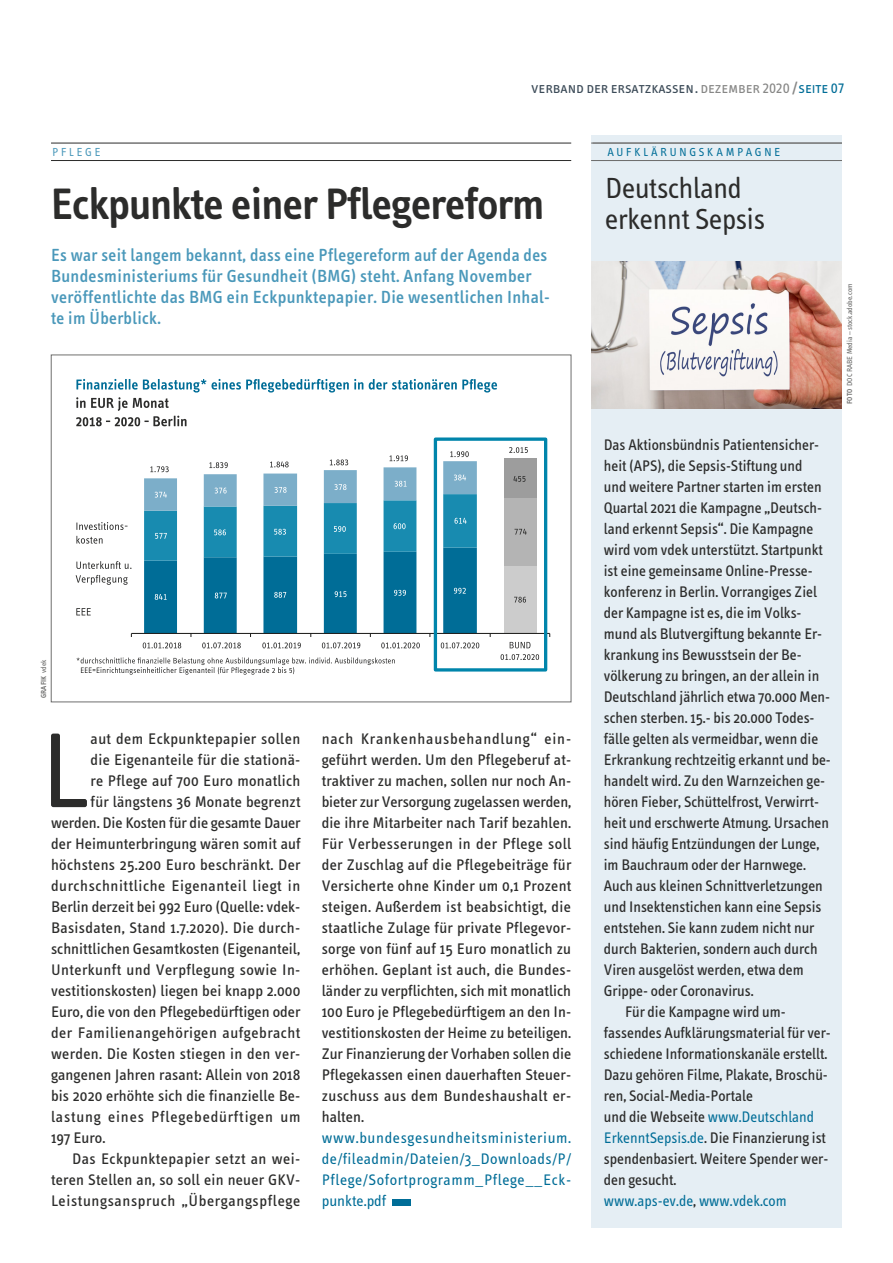
<style>
.page{position:relative;width:893px;height:1263px;background:#fff}
.page>*{position:absolute;margin:0;border:0;box-sizing:border-box;transform-origin:0 0}
._1_Artikel_Copy__Artikel_Initial_UA{font:109.8px "Info Text";color:#2c2c2b}
._1_Artikel_X_Head_Artikel_UA{font:600 45px "Info Text";letter-spacing:-.015em;color:#2c2c2b}
._3_Rubrik_X_Head_Rubrik_UA{font:30px/31.5px "Info Text";color:#2c2c2b}
._1_Artikel_X_--_Intro_UA{font:500 18px/21px "Info Text";letter-spacing:.02em;color:#4a98ba}
._3_Rubrik_X_Copy_Rubrik_UA{font:15.75px/21px "Info Text";color:#2c2c2b}
._1_Artikel_Copy_Artikel_Einzug_UA{font:15.75px/21px "Info Text";letter-spacing:.025em;color:#2c2c2b;text-align:justify}
._1_Artikel_Copy__Artikel_Initial_UA-2{font:15.75px "Info Text";letter-spacing:.015em;color:#2c2c2b}
._3_Rubrik_X_Copy_Rubrik_Einzug_UA{font:15.75px/21px "Info Text";color:#2c2c2b}
._1_Artikel_Copy_Artikel_UA{font:15.75px/21px "Info Text";letter-spacing:.035em;color:#006d97;text-align:justify}
._1_Artikel_Copy__Artikel_Initial_UA-3{font:15.75px "Info Text";letter-spacing:.035em;color:#2c2c2b}
.t1{font:15.75px "Info Text Normal Caps";color:#3c4b58}
._1_Artikel_Copy__Artikel_Initial_UA-4{font:15.75px "Info Text";letter-spacing:-.005em;color:#2c2c2b}
._1_Artikel_Copy__Artikel_Initial_UA-5{font:15.75px "Info Text";letter-spacing:.05em;color:#2c2c2b}
._3_Rubrik_X_Copy_Rubrik_UA-2{font:15.75px "Info Text";color:#006d97}
._3_Rubrik_X_Head_Rubrik_UA-2{font:12px "Info OT Text";color:#006d97}
._1_Artikel_X_Head_Artikel_UA-2{font:12px "Info OT Text";color:#4a98ba}
.t2{font:7.5px "Info Text";color:#6f6f6e}
.t3{font:600 7.5px "Info Text";color:#6f6f6e}
.s1{color:#878786}
.s2{font-family:"Info Text Semi Bold Caps";color:#878786}
.s3{color:#006d97}
.s4{font-weight:400}
.s5{color:#2c2c2b}
.s6{font-weight:600}
</style>
<div class="page">
<hr style="left:51px;top:143px;width:520px;height:1px;background:#2c2c2b">
<hr style="left:51px;top:160px;width:520px;height:1px;background:#2c2c2b">
<div style="left:392px;top:1199px;width:19px;height:7px;background:#006d97"></div>
<div style="left:504px;top:565px;width:33px;height:68px;background:#ccc"></div>
<div style="left:504px;top:498px;width:33px;height:67px;background:#b4b4b4"></div>
<div style="left:504px;top:458px;width:33px;height:40px;background:#9d9d9d"></div>
<svg style="left:514px;top:597px;width:12px;height:6px"></svg>
<svg style="left:514px;top:529px;width:13px;height:6px"></svg>
<svg style="left:513px;top:476px;width:12px;height:6px"></svg>
<svg style="left:509px;top:447px;width:19px;height:6px"></svg>
<hr style="left:131px;top:633px;width:419px;height:1px;background:#1a1a18">
<svg style="left:143px;top:451px;width:336px;height:197px"></svg>
<svg style="left:510px;top:642px;width:20px;height:6px"></svg>
<svg style="left:501px;top:654px;width:38px;height:6px"></svg>
<svg style="left:369px;top:379px;width:128px;height:13px"></svg>
<svg style="left:76px;top:522px;width:52px;height:8px"></svg>
<svg style="left:76px;top:536px;width:27px;height:8px"></svg>
<svg style="left:76px;top:608px;width:15px;height:7px"></svg>
<svg style="left:76px;top:561px;width:56px;height:8px"></svg>
<svg style="left:76px;top:575px;width:52px;height:10px"></svg>
<div style="left:434px;top:437px;width:113px;height:234px;border:3px solid #0085ab"></div>
<svg style="left:76px;top:379px;width:287px;height:47px"></svg>
<svg style="left:77px;top:657px;width:318px;height:18px"></svg>
<div style="left:591px;top:135px;width:251px;height:1092px;background:#e5eef4"></div>
<img style="left:591px;top:261px;width:251px;height:147px">
<hr style="left:591px;top:143px;width:251px;height:1px;background:#6f6f6e">
<hr style="left:591px;top:160px;width:251px;height:1px;background:#6f6f6e">
<p class="t1" style="left:531px;top:79px;width:315px">verband der ersatzkassen. <span class="s1">dezember 2020</span> <span class="s2">/</span><span class="s3">seite 07</span></p>
<h2 class="_1_Artikel_X_Head_Artikel_UA-2" style="left:52px;top:145px;width:50px">PFLEGE</h2>
<h2 class="_1_Artikel_X_Head_Artikel_UA" style="left:51px;top:178px;width:496px">Eckpunkte einer Pflegereform</h2>
<p class="_1_Artikel_X_--_Intro_UA" style="left:51px;top:245px;width:500px">Es war seit langem bekannt, dass eine Pflegereform auf der Agenda des Bundesministeriums für Gesundheit (BMG) steht. Anfang November veröffentlichte das BMG ein Eckpunktepapier. Die wesentlichen Inhal&shy;te im Überblick.</p>
<p class="t3" style="left:39px;top:698px;width:40px;rotate:-90deg">GRAFIK <span class="s4">vdek</span></p>
<p class="_1_Artikel_Copy__Artikel_Initial_UA" style="left:40px;top:709px;width:50px">L</p>
<p class="_1_Artikel_Copy__Artikel_Initial_UA-2" style="left:91px;top:730px;width:211px">aut dem Eckpunktepapier sollen</p>
<p class="_1_Artikel_Copy__Artikel_Initial_UA-2" style="left:91px;top:751px;width:211px">die Eigenanteile für die stationä-</p>
<p class="_1_Artikel_Copy__Artikel_Initial_UA-2" style="left:91px;top:772px;width:211px">re Pflege auf 700 Euro monatlich</p>
<p class="_1_Artikel_Copy__Artikel_Initial_UA-2" style="left:91px;top:793px;width:211px">für längstens 36 Monate begrenzt</p>
<p class="_1_Artikel_Copy__Artikel_Initial_UA-4" style="left:51px;top:814px;width:251px">werden. Die Kosten für die gesamte Dauer</p>
<p class="_1_Artikel_Copy__Artikel_Initial_UA-2" style="left:51px;top:835px;width:251px">der Heimunterbringung wären somit auf</p>
<p class="_1_Artikel_Copy__Artikel_Initial_UA-2" style="left:51px;top:856px;width:251px">höchstens 25.200 Euro beschränkt. Der</p>
<p class="_1_Artikel_Copy__Artikel_Initial_UA-3" style="left:51px;top:877px;width:251px">durchschnittliche Eigenanteil liegt in</p>
<p class="_1_Artikel_Copy__Artikel_Initial_UA-2" style="left:51px;top:898px;width:251px">Berlin derzeit bei 992 Euro (Quelle: vdek-</p>
<p class="_1_Artikel_Copy__Artikel_Initial_UA-2" style="left:51px;top:919px;width:251px">Basisdaten, Stand 1.7.2020). Die durch-</p>
<p class="_1_Artikel_Copy__Artikel_Initial_UA-2" style="left:51px;top:940px;width:251px">schnittlichen Gesamtkosten (Eigenanteil,</p>
<p class="_1_Artikel_Copy__Artikel_Initial_UA-2" style="left:51px;top:961px;width:251px">Unterkunft und Verpflegung sowie In-</p>
<p class="_1_Artikel_Copy__Artikel_Initial_UA-2" style="left:51px;top:982px;width:251px">vestitionskosten) liegen bei knapp 2.000</p>
<p class="_1_Artikel_Copy__Artikel_Initial_UA-2" style="left:51px;top:1003px;width:251px">Euro, die von den Pflegebedürftigen oder</p>
<p class="_1_Artikel_Copy__Artikel_Initial_UA-3" style="left:51px;top:1024px;width:251px">der Familienangehörigen aufgebracht</p>
<p class="_1_Artikel_Copy__Artikel_Initial_UA-2" style="left:51px;top:1045px;width:251px">werden. Die Kosten stiegen in den ver-</p>
<p class="_1_Artikel_Copy__Artikel_Initial_UA-2" style="left:51px;top:1066px;width:251px">gangenen Jahren rasant: Allein von 2018</p>
<p class="_1_Artikel_Copy__Artikel_Initial_UA-2" style="left:51px;top:1087px;width:251px">bis 2020 erhöhte sich die finanzielle Be-</p>
<p class="_1_Artikel_Copy__Artikel_Initial_UA-5" style="left:51px;top:1108px;width:251px">lastung eines Pflegebedürftigen um</p>
<p class="_1_Artikel_Copy__Artikel_Initial_UA-2" style="left:51px;top:1129px;width:56px">197 Euro.</p>
<p class="_1_Artikel_Copy_Artikel_Einzug_UA" style="left:51px;top:1148px;width:251px;text-indent:21px">Das Eckpunktepapier setzt an wei&shy;teren Stellen an, so soll ein neuer GKV-Leistungsanspruch „Übergangspflege</p>
<p class="_1_Artikel_Copy_Artikel_Einzug_UA" style="left:322px;top:728px;width:251px">nach Krankenhausbehandlung“ ein&shy;geführt werden. Um den Pflegeberuf at&shy;traktiver zu machen, sollen nur noch An&shy;bieter zur Versorgung zugelassen werden, die ihre Mitarbeiter nach Tarif bezahlen.<br>Für Verbesserungen in der Pflege soll der Zuschlag auf die Pflegebeiträge für Versicherte ohne Kinder um 0,1 Prozent steigen. Außerdem ist beabsichtigt, die staatliche Zulage für private Pflegevor&shy;sorge von fünf auf 15 Euro monatlich zu erhöhen. Geplant ist auch, die Bundes&shy;länder zu verpflichten, sich mit monatlich 100 Euro je Pflegebedürftigem an den In&shy;vestitionskosten der Heime zu beteiligen.<br>Zur Finanzierung der Vorhaben sollen die Pflegekassen einen dauerhaften Steuer&shy;zuschuss aus dem Bundeshaushalt er&shy;halten.</p>
<p class="_1_Artikel_Copy_Artikel_UA" style="left:322px;top:1127px;width:251px">www.bundesgesundheitsministerium. de/fileadmin/Dateien/3_Downloads/P/ Pflege/Sofortprogramm_Pflege__Eck&shy;punkte.pdf</p>
<h2 class="_3_Rubrik_X_Head_Rubrik_UA-2" style="left:607px;top:145px;width:174px">AUFKLÄRUNGSKAMPAGNE</h2>
<h2 class="_3_Rubrik_X_Head_Rubrik_UA" style="left:605px;top:172px;width:162px">Deutschland erkennt Sepsis</h2>
<p class="_3_Rubrik_X_Copy_Rubrik_UA" style="left:604px;top:434px;width:229px">Das Aktionsbündnis Patientensicher&shy;heit (APS), die Sepsis-Stiftung und<br>und weitere Partner starten im ersten Quartal 2021 die Kampagne „Deutsch&shy;land erkennt Sepsis“. Die Kampagne wird vom vdek unterstützt. Startpunkt ist eine gemeinsame Online-Presse&shy;konferenz in Berlin. Vorrangiges Ziel der Kampagne ist es, die im Volks&shy;mund als Blutvergiftung bekannte Er&shy;krankung ins Bewusstsein der Be&shy;völkerung zu bringen, an der allein in Deutschland jährlich etwa 70.000 Men&shy;schen sterben. 15.- bis 20.000 Todes&shy;fälle gelten als vermeidbar, wenn die Erkrankung rechtzeitig erkannt und be&shy;handelt wird. Zu den Warnzeichen ge&shy;hören Fieber, Schüttelfrost, Verwirrt&shy;heit und erschwerte Atmung. Ursachen sind häufig Entzündungen der Lunge, im Bauchraum oder der Harnwege.<br>Auch aus kleinen Schnittverletzungen und Insektenstichen kann eine Sepsis entstehen. Sie kann zudem nicht nur durch Bakterien, sondern auch durch Viren ausgelöst werden, etwa dem Grippe- oder Coronavirus.</p>
<p class="_3_Rubrik_X_Copy_Rubrik_Einzug_UA" style="left:604px;top:1001px;width:229px;text-indent:21px">Für die Kampagne wird um&shy;fassendes Aufklärungsmaterial für ver&shy;schiedene Informationskanäle erstellt.<br>Dazu gehören Filme, Plakate, Broschü&shy;ren, Social-Media-Portale<br>und die Webseite <span class="s3">www.Deutschland ErkenntSepsis.de</span>. Die Finanzierung ist spendenbasiert. Weitere Spender wer&shy;den gesucht.</p>
<p class="_3_Rubrik_X_Copy_Rubrik_UA-2" style="left:604px;top:1192px;width:184px">www.aps-ev.de<span class="s5">,</span> www.vdek.com</p>
<p class="t2" style="left:845px;top:404px;width:122px;rotate:-90deg"><span class="s6">FOTO</span> DOC RABE Media – stock.adobe.com</p>
</div>
